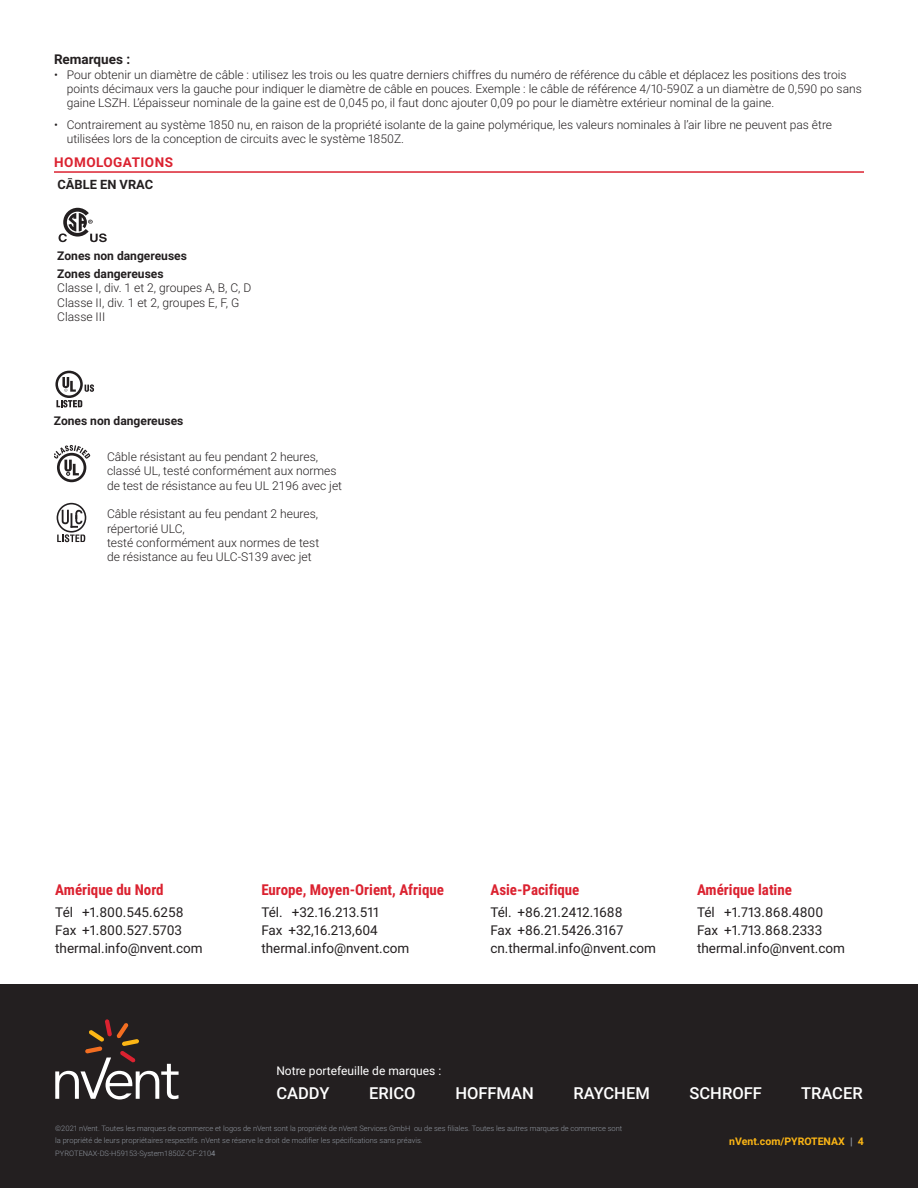
<style>
.page{position:relative;width:918px;height:1188px;background:#fff}
.page>*{position:absolute;margin:0;border:0;box-sizing:border-box;transform-origin:0 0}
.t1{font:500 16.5px "Roboto";color:#fff}
.t2{font:700 15px "Roboto Condensed";color:#db2230}
.t3{font:13.5px/18px "Roboto";color:#231f20}
.Table_Header_-_nVent{font:700 13.5px "Roboto";letter-spacing:.035em;color:#db2230}
.Subhead_2_-_nVent_Da{font:700 13.5px "Roboto";color:#231f20}
.t4{font:700 12.9px "Roboto";color:#231f20}
.t5{font:300 12px/14.4px "Roboto";color:#231f20}
.t6{font:700 12px/17.7px "Roboto";color:#231f20}
.t7{font:12px "Roboto";color:#fff}
.t8{font:700 10.5px "Roboto";color:#fcb615}
.t9{font:300 7.5px/12.6px "Roboto";color:#8f959e}
.s1{font-weight:400}
.s2{color:#8f959e}
</style>
<div class="page">
<div style="left:0;top:984px;width:918px;height:204px;background:#231f20"></div>
<svg style="left:55px;top:1019px;width:124px;height:80px"></svg>
<hr style="left:54px;top:171px;width:810px;height:2px;background:#db2230">
<svg style="left:59px;top:208px;width:48px;height:34px"></svg>
<svg style="left:85px;top:384px;width:9px;height:8px"></svg>
<svg style="left:55px;top:371px;width:28px;height:27px"></svg>
<div style="left:58px;top:373px;width:22px;height:22px;background:#fff;border-radius:50%"></div>
<svg style="left:62px;top:377px;width:14px;height:15px"></svg>
<svg style="left:56px;top:400px;width:26px;height:7px"></svg>
<svg style="left:57px;top:453px;width:29px;height:29px"></svg>
<div style="left:60px;top:456px;width:24px;height:23px;background:#fff;border-radius:50%"></div>
<svg style="left:54px;top:445px;width:36px;height:31px"></svg>
<svg style="left:57px;top:503px;width:29px;height:39px"></svg>
<p class="Subhead_2_-_nVent_Da" style="left:54px;top:50px;width:78px">Remarques :</p>
<p class="t5" style="left:67px;top:67px;width:797px;text-indent:-13px">• Pour obtenir un diamètre de câble : utilisez les trois ou les quatre derniers chiffres du numéro de référence du câble et déplacez les positions des trois points décimaux vers la gauche pour indiquer le diamètre de câble en pouces. Exemple : le câble de référence 4/10-590Z a un diamètre de 0,590 po sans gaine LSZH. L’épaisseur nominale de la gaine est de 0,045 po, il faut donc ajouter 0,09 po pour le diamètre extérieur nominal de la gaine.</p>
<p class="t5" style="left:67px;top:117px;width:767px;text-indent:-13px">• Contrairement au système 1850 nu, en raison de la propriété isolante de la gaine polymérique, les valeurs nominales à l’air libre ne peuvent pas être utilisées lors de la conception de circuits avec le système 1850Z.</p>
<p class="Table_Header_-_nVent" style="left:54px;top:153px;width:120px">HOMOLOGATIONS</p>
<p class="t4" style="left:57px;top:175px;width:97px">CÂBLE EN VRAC</p>
<p class="t6" style="left:57px;top:247px;width:131px">Zones non dangereuses<br>Zones dangereuses</p>
<p class="t5" style="left:57px;top:281px;width:196px">Classe I, div. 1 et 2, groupes A, B, C, D<br>Classe II, div. 1 et 2, groupes E, F, G<br>Classe III</p>
<p class="t6" style="left:54px;top:411px;width:131px">Zones non dangereuses</p>
<p class="t5" style="left:107px;top:449px;width:237px">Câble résistant au feu pendant 2 heures, classé UL, testé conformément aux normes de test de résistance au feu UL 2196 avec jet</p>
<p class="t5" style="left:107px;top:506px;width:214px">Câble résistant au feu pendant 2 heures, répertorié ULC,<br>testé conformément aux normes de test de résistance au feu ULC-S139 avec jet</p>
<p class="t2" style="left:55px;top:879px;width:110px">Amérique du Nord</p>
<p class="t3" style="left:55px;top:903px;width:149px">Tél +1.800.545.6258<br>Fax +1.800.527.5703 thermal.info@nvent.com</p>
<p class="t2" style="left:261px;top:879px;width:184px">Europe, Moyen-Orient, Afrique</p>
<p class="t3" style="left:261px;top:903px;width:149px">Tél. +32.16.213.511<br>Fax +32,16.213,604 thermal.info@nvent.com</p>
<p class="t2" style="left:490px;top:879px;width:91px">Asie-Pacifique</p>
<p class="t3" style="left:490px;top:903px;width:167px">Tél. +86.21.2412.1688<br>Fax +86.21.5426.3167 cn.thermal.info@nvent.com</p>
<p class="t2" style="left:697px;top:879px;width:96px">Amérique latine</p>
<p class="t3" style="left:697px;top:903px;width:149px">Tél +1.713.868.4800<br>Fax +1.713.868.2333 thermal.info@nvent.com</p>
<p class="t7" style="left:276px;top:1062px;width:166px">Notre portefeuille de marques :</p>
<h1 class="t1" style="left:276px;top:1081px;width:55px">CADDY</h1>
<h1 class="t1" style="left:369px;top:1081px;width:48px">ERICO</h1>
<h1 class="t1" style="left:455px;top:1081px;width:80px">HOFFMAN</h1>
<h1 class="t1" style="left:574px;top:1081px;width:78px">RAYCHEM</h1>
<h1 class="t1" style="left:690px;top:1081px;width:74px">SCHROFF</h1>
<h1 class="t1" style="left:801px;top:1081px;width:63px">TRACER</h1>
<p class="t9" style="left:55px;top:1121px;width:569px">©2021 nVent. Toutes les marques de commerce et logos de nVent sont la propriété de nVent Services GmbH ou de ses filiales. Toutes les autres marques de commerce sont la propriété de leurs propriétaires respectifs. nVent se réserve le droit de modifier les spécifications sans préavis.<br>PYROTENAX-DS-H59153-System1850Z-CF-210<span class="s1">4</span></p>
<p class="t8" style="left:729px;top:1134px;width:136px">nVent.com/PYROTENAX <span class="s2">|</span> 4</p>
</div>
